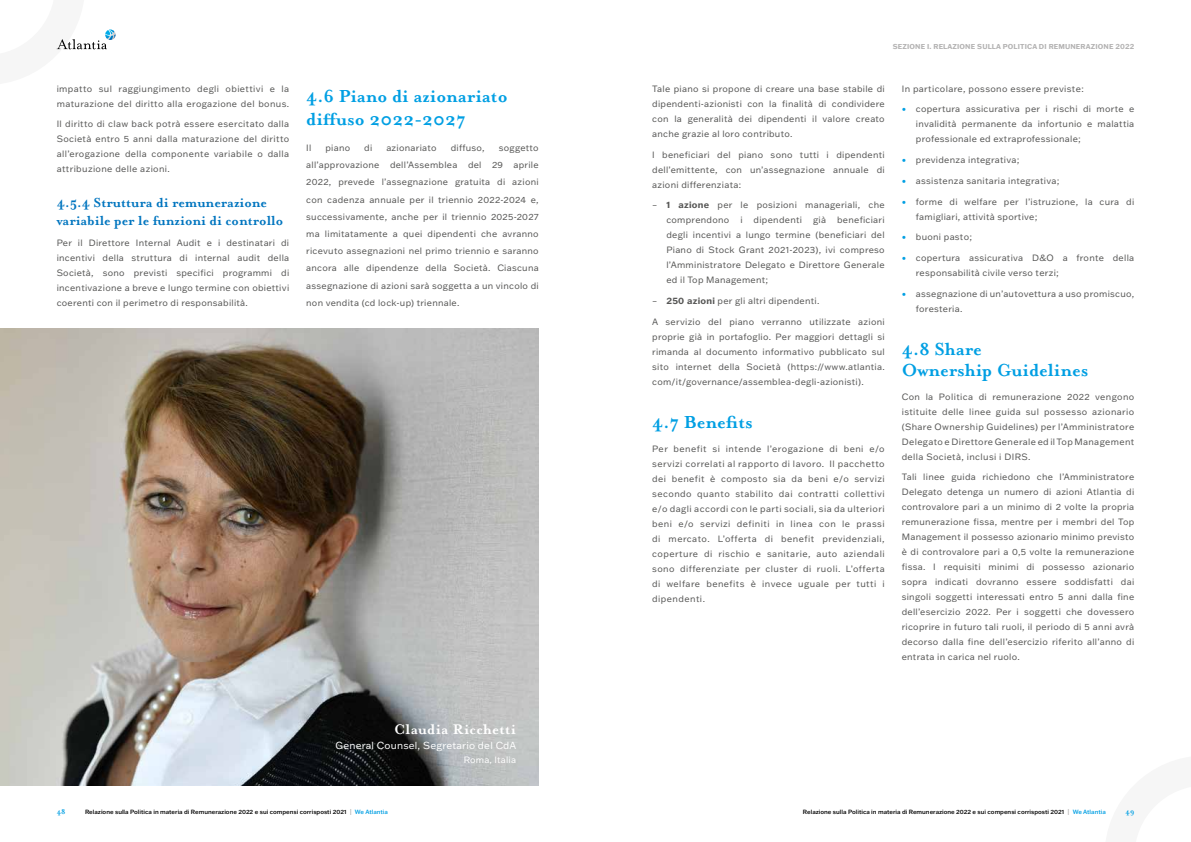
<style>
.page{position:relative;width:1191px;height:842px;background:#fff}
.page>*{position:absolute;margin:0;border:0;box-sizing:border-box;transform-origin:0 0}
.t1{font:700 20px/23.2px "Mrs Eaves OT";color:#009fe3}
.t2{font:700 16px "Mrs Eaves OT";letter-spacing:.02em;color:#fff}
.t3{font:700 15px/18px "Mrs Eaves OT";color:#0075bf}
.t4{font:10px "Franklin Gothic ATF";letter-spacing:.02em;color:#fff}
.t5{font:9px/15px "Franklin Gothic ATF";letter-spacing:.03em;color:#575756;text-align:justify}
.t6{font:9px "Franklin Gothic ATF";letter-spacing:.02em;color:#fff}
.t7{font:700 8px "Mrs Eaves OT";color:#009fe3}
.t8{font:700 7px "Franklin Gothic ATF";letter-spacing:.02em;color:#b3b2b2}
.t9{font:500 6px "Franklin Gothic ATF";color:#000}
.s1{font-weight:700}
.s2{color:#009fe3}
.s3{color:#b3b2b2}
</style>
<div class="page">
<svg style="left:56px;top:29px;width:60px;height:21px"></svg>
<img style="left:0;top:329px;width:539px;height:456px">
<p class="t5" style="left:57px;top:81px;width:234px">impatto sul raggiungimento degli obiettivi e la maturazione del diritto alla erogazione del bonus.</p>
<p class="t5" style="left:57px;top:117px;width:234px">Il diritto di claw back potrà essere esercitato dalla Società entro 5 anni dalla maturazione del diritto all’erogazione della componente variabile o dalla attribuzione delle azioni.</p>
<h3 class="t3" style="left:57px;top:194px;width:228px">4.5.4 Struttura di remunerazione variabile per le funzioni di controllo</h3>
<p class="t5" style="left:57px;top:235px;width:234px">Per il Direttore Internal Audit e i destinatari di incentivi della struttura di internal audit della Società, sono previsti specifici programmi di incentivazione a breve e lungo termine con obiettivi coerenti con il perimetro di responsabilità.</p>
<h1 class="t1" style="left:306px;top:85px;width:203px">4.6 Piano di azionariato diffuso 2022-2027</h1>
<p class="t5" style="left:306px;top:140px;width:7px">Il</p>
<p class="t5" style="left:325px;top:140px;width:26px">piano</p>
<p class="t5" style="left:364px;top:140px;width:10px">di</p>
<p class="t5" style="left:386px;top:140px;width:52px">azionariato</p>
<p class="t5" style="left:451px;top:140px;width:36px">diffuso,</p>
<p class="t5" style="left:306px;top:139px;width:234px;line-height:17.2px;text-indent:193px">soggetto all’approvazione dell’Assemblea del 29 aprile 2022, prevede l’assegnazione gratuita di azioni con cadenza annuale per il triennio 2022-2024 e, successivamente, anche per il triennio 2025-2027 ma limitatamente a quei dipendenti che avranno ricevuto assegnazioni nel primo triennio e saranno ancora alle dipendenze della Società. Ciascuna assegnazione di azioni sarà soggetta a un vincolo di non vendita (cd lock-up) triennale.</p>
<h2 class="t2" style="left:394px;top:720px;width:123px">Claudia Ricchetti</h2>
<p class="t4" style="left:335px;top:739px;width:182px">General Counsel, Segretario del CdA</p>
<p class="t6" style="left:464px;top:753px;width:54px">Roma, Italia</p>
<p class="t8" style="left:892px;top:42px;width:243px">SEZIONE I. RELAZIONE SULLA POLITICA DI REMUNERAZIONE 2022</p>
<p class="t5" style="left:652px;top:81px;width:234px">Tale piano si propone di creare una base stabile di dipendenti-azionisti con la finalità di condividere con la generalità dei dipendenti il valore creato anche grazie al loro contributo.</p>
<p class="t5" style="left:652px;top:147px;width:234px">I beneficiari del piano sono tutti i dipendenti dell’emittente, con un’assegnazione annuale di azioni differenziata:</p>
<p class="t5" style="left:666px;top:197px;width:220px;text-indent:-14px">– <span class="s1">1 azione</span> per le posizioni manageriali, che comprendono i dipendenti già beneficiari degli incentivi a lungo termine (beneficiari del Piano di Stock Grant 2021-2023), ivi compreso l’Amministratore Delegato e Direttore Generale ed il Top Management;</p>
<p class="t5" style="left:652px;top:293px;width:169px">– <span class="s1">250 azioni</span> per gli altri dipendenti.</p>
<p class="t5" style="left:652px;top:314px;width:234px">A servizio del piano verranno utilizzate azioni proprie già in portafoglio. Per maggiori dettagli si rimanda al documento informativo pubblicato sul sito internet della Società (https://www.atlantia. com/it/governance/assemblea-degli-azionisti).</p>
<h1 class="t1" style="left:652px;top:411px;width:102px">4.7 Benefits</h1>
<p class="t5" style="left:652px;top:441px;width:234px">Per benefit si intende l’erogazione di beni e/o servizi correlati al rapporto di lavoro. Il pacchetto dei benefit è composto sia da beni e/o servizi secondo quanto stabilito dai contratti collettivi e/o dagli accordi con le parti sociali, sia da ulteriori beni e/o servizi definiti in linea con le prassi di mercato. L’offerta di benefit previdenziali, coperture di rischio e sanitarie, auto aziendali sono differenziate per cluster di ruoli. L’offerta di welfare benefits è invece uguale per tutti i dipendenti.</p>
<p class="t5" style="left:901px;top:81px;width:183px">In particolare, possono essere previste:</p>
<p class="t5" style="left:916px;top:101px;width:220px;text-indent:-14px"><span class="s2">•</span> copertura assicurativa per i rischi di morte e invalidità permanente da infortunio e malattia professionale ed extraprofessionale;</p>
<p class="t5" style="left:901px;top:152px;width:119px"><span class="s2">•</span> previdenza integrativa;</p>
<p class="t5" style="left:901px;top:173px;width:159px"><span class="s2">•</span> assistenza sanitaria integrativa;</p>
<p class="t5" style="left:916px;top:194px;width:220px;text-indent:-14px"><span class="s2">•</span> forme di welfare per l’istruzione, la cura di famigliari, attività sportive;</p>
<p class="t5" style="left:901px;top:229px;width:72px"><span class="s2">•</span> buoni pasto;</p>
<p class="t5" style="left:916px;top:250px;width:220px;text-indent:-14px"><span class="s2">•</span> copertura assicurativa D&amp;O a fronte della responsabilità civile verso terzi;</p>
<p class="t5" style="left:916px;top:286px;width:220px;text-indent:-14px"><span class="s2">•</span> assegnazione di un’autovettura a uso promiscuo, foresteria.</p>
<h1 class="t1" style="left:901px;top:339px;width:188px;line-height:21px">4.8 Share<br>Ownership Guidelines</h1>
<p class="t5" style="left:901px;top:389px;width:234px">Con la Politica di remunerazione 2022 vengono istituite delle linee guida sul possesso azionario (Share Ownership Guidelines) per l’Amministratore Delegato e Direttore Generale ed il Top Management della Società, inclusi i DIRS.</p>
<p class="t5" style="left:901px;top:469px;width:234px">Tali linee guida richiedono che l’Amministratore Delegato detenga un numero di azioni Atlantia di controvalore pari a un minimo di 2 volte la propria remunerazione fissa, mentre per i membri del Top Management il possesso azionario minimo previsto è di controvalore pari a 0,5 volte la remunerazione fissa. I requisiti minimi di possesso azionario sopra indicati dovranno essere soddisfatti dai singoli soggetti interessati entro 5 anni dalla fine dell’esercizio 2022. Per i soggetti che dovessero ricoprire in futuro tali ruoli, il periodo di 5 anni avrà decorso dalla fine dell’esercizio riferito all’anno di entrata in carica nel ruolo.</p>
<p class="t7" style="left:57px;top:807px;width:10px">48</p>
<p class="t9" style="left:85px;top:807px;width:304px">Relazione sulla Politica in materia di Remunerazione 2022 e sui compensi corrisposti 2021 <span class="s3">|</span> <span class="s2">We Atlantia</span></p>
<p class="t9" style="left:803px;top:807px;width:304px">Relazione sulla Politica in materia di Remunerazione 2022 e sui compensi corrisposti 2021 <span class="s3">|</span> <span class="s2">We Atlantia</span></p>
<p class="t7" style="left:1125px;top:807px;width:10px">49</p>
</div>
